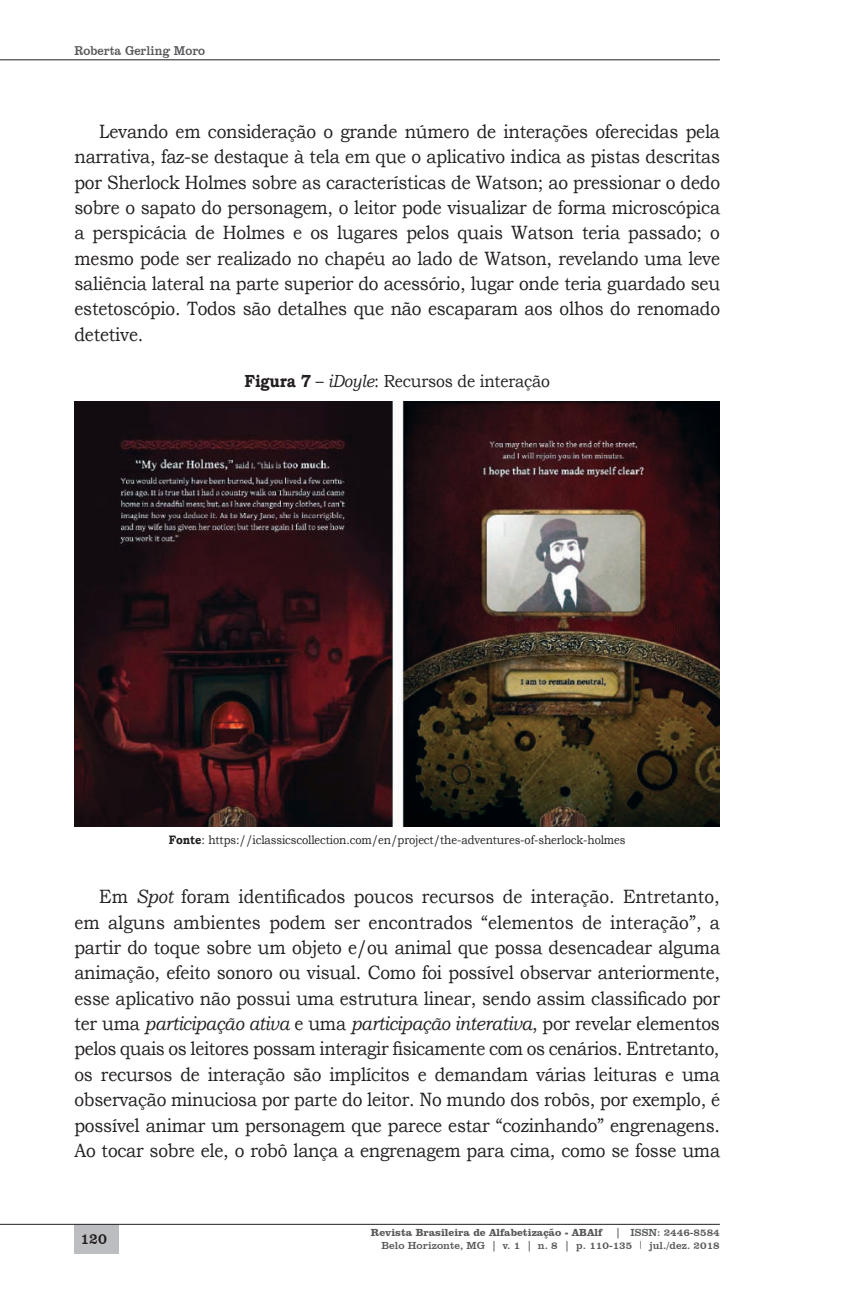
<style>
.page{position:relative;width:844px;height:1290px;background:#fff}
.page>*{position:absolute;margin:0;border:0;box-sizing:border-box;transform-origin:0 0}
.t1{font:19.25px/25.4px "Bookman Old Style";letter-spacing:-.015em;color:#231f20;text-align:justify;scale:.9 1}
.t2{font:17.5px "Bookman Old Style";letter-spacing:-.015em;color:#231f20;scale:.9 1}
.t3{font:15.75px "Clarendon BT";color:#231f20;scale:.9 1}
.t4{font:13.12px "Clarendon BT";color:#57585a;scale:.9 1}
.t5{font:12.25px "Bookman Old Style";letter-spacing:-.01em;color:#231f20;scale:.9 1}
.t6{font:10.5px/12.6px "Clarendon BT";color:#57585a;text-align:right}
.s1{font-weight:700}
.s2{font-style:italic}
</style>
<div class="page">
<div style="left:74px;top:1224px;width:45px;height:29px;background:#bcbdc0"></div>
<hr style="left:0;top:1224px;width:719px;height:1px;background:#231f20">
<hr style="left:0;top:60px;width:719px;height:1px;background:#231f20">
<img style="left:74px;top:401px;width:645px;height:425px">
<p class="t4" style="left:74px;top:42px;width:146px">Roberta Gerling Moro</p>
<p class="t1" style="left:74px;top:119px;width:718px;text-indent:25px">Levando em consideração o grande número de interações oferecidas pela narrativa, faz-se destaque à tela em que o aplicativo indica as pistas descritas por Sherlock Holmes sobre as características de Watson; ao pressionar o dedo sobre o sapato do personagem, o leitor pode visualizar de forma microscópica a perspicácia de Holmes e os lugares pelos quais Watson teria passado; o mesmo pode ser realizado no chapéu ao lado de Watson, revelando uma leve saliência lateral na parte superior do acessório, lugar onde teria guardado seu estetoscópio. Todos são detalhes que não escaparam aos olhos do renomado detetive.</p>
<p class="t2" style="left:244px;top:370px;width:340px"><span class="s1">Figura 7</span> – <span class="s2">iDoyle</span>: Recursos de interação</p>
<p class="t5" style="left:169px;top:831px;width:509px"><span class="s1">Fonte</span>: https://iclassicscollection.com/en/project/the-adventures-of-sherlock-holmes</p>
<p class="t1" style="left:74px;top:884px;width:718px;text-indent:25px">Em <span class="s2">Spot</span> foram identificados poucos recursos de interação. Entretanto, em alguns ambientes podem ser encontrados “elementos de interação”, a partir do toque sobre um objeto e/ou animal que possa desencadear alguma animação, efeito sonoro ou visual. Como foi possível observar anteriormente, esse aplicativo não possui uma estrutura linear, sendo assim classificado por ter uma <span class="s2">participação ativa</span> e uma <span class="s2">participação interativa</span>, por revelar elementos pelos quais os leitores possam interagir fisicamente com os cenários. Entretanto, os recursos de interação são implícitos e demandam várias leituras e uma observação minuciosa por parte do leitor. No mundo dos robôs, por exemplo, é possível animar um personagem que parece estar “cozinhando” engrenagens.<br>Ao tocar sobre ele, o robô lança a engrenagem para cima, como se fosse uma</p>
<p class="t3" style="left:80px;top:1229px;width:31px">120</p>
<p class="t6" style="left:371px;top:1226px;width:350px"><span class="s1">Revista Brasileira de Alfabetização - ABAlf</span> | ISSN: 2446-8584<br>Belo Horizonte, MG | v. 1 | n. 8 | p. 110-135 <sup>|</sup> jul./dez. 2018</p>
</div>
